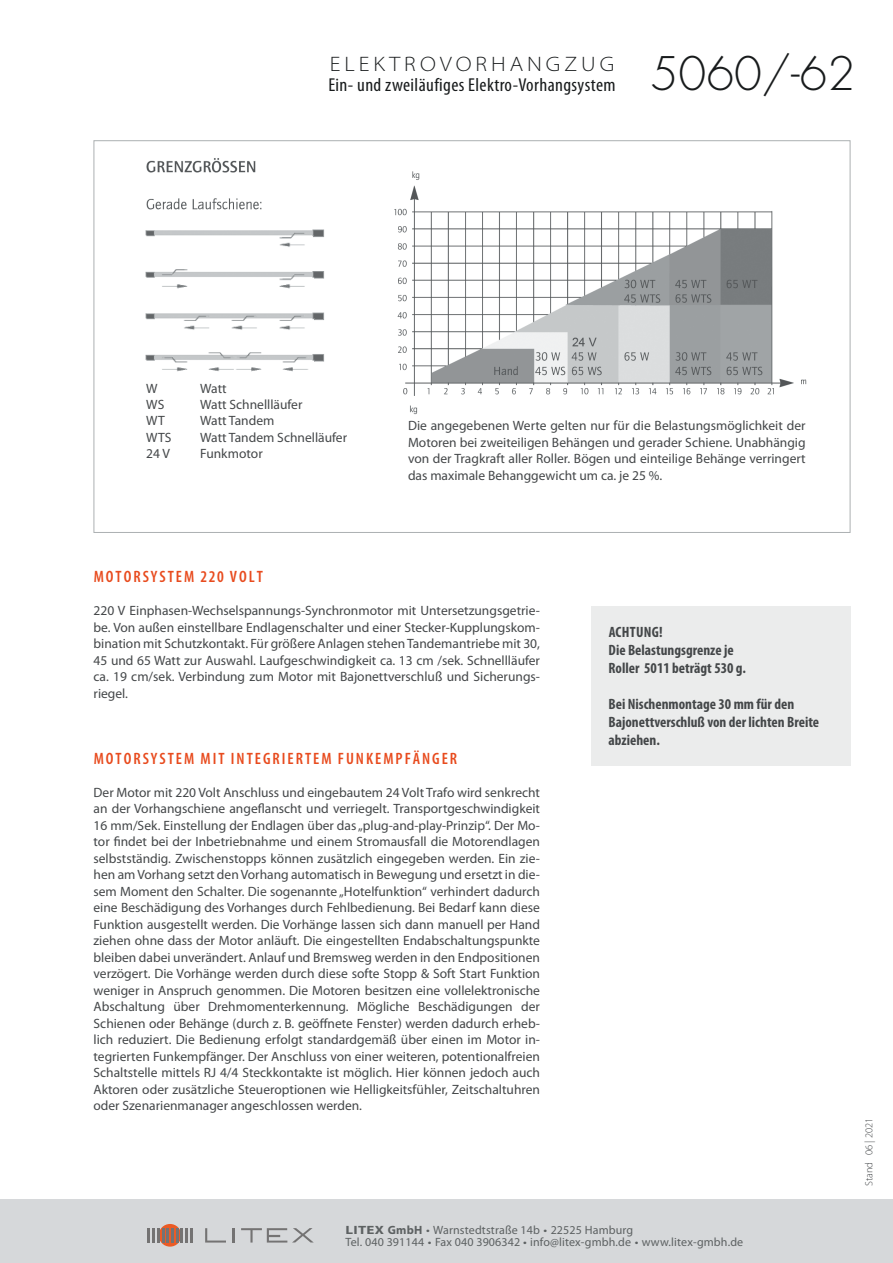
<style>
.page{position:relative;width:893px;height:1263px;background:#fff}
.page>*{position:absolute;margin:0;border:0;box-sizing:border-box;transform-origin:0 0}
.t1{font:300 45px "Futura";color:#181b1c}
.t2{font:300 semi-expanded 21px "Myriad Pro";letter-spacing:.19em;color:#181b1c}
.t3{font:condensed 18.75px "Myriad Pro";letter-spacing:.02em;color:#181b1c;scale:1.04 1}
.t4{font:600 condensed 16.5px "Myriad Pro";letter-spacing:.12em;color:#e84b1e}
.t5{font:700 condensed 15px/18px "Myriad Pro";color:#444749}
.t6{font:13.5px/16.5px "Myriad Pro";color:#444749;text-align:justify}
.t7{font:12px/12px "Myriad Pro";letter-spacing:.01em;color:#5d6162;scale:1.1 1}
.t8{font:300 10.5px "Myriad Pro";color:#444749}
.s1{font-weight:700}
</style>
<div class="page">
<div style="left:0;top:1199px;width:893px;height:64px;background:#d6d8da"></div>
<svg style="left:205px;top:1228px;width:21px;height:14px"></svg>
<svg style="left:233px;top:1228px;width:2px;height:14px"></svg>
<svg style="left:241px;top:1228px;width:72px;height:14px"></svg>
<svg style="left:159px;top:1224px;width:22px;height:22px"></svg>
<svg style="left:190px;top:1228px;width:2px;height:14px"></svg>
<hr style="left:185px;top:1228px;width:3px;height:14px;background:#747373">
<svg style="left:176px;top:1228px;width:7px;height:14px"></svg>
<hr style="left:171px;top:1228px;width:3px;height:14px;background:#747373">
<hr style="left:166px;top:1228px;width:3px;height:14px;background:#747373">
<svg style="left:148px;top:1228px;width:16px;height:14px"></svg>
<div style="left:591px;top:606px;width:259px;height:159px;background:#ebecec"></div>
<img style="left:145px;top:158px;width:662px;height:257px">
<h2 class="t2" style="left:330px;top:52px;width:286px">ELEKTROVORHANGZUG</h2>
<h3 class="t3" style="left:328px;top:74px;width:278px">Ein- und zweiläufiges Elektro-Vorhangsystem</h3>
<h1 class="t1" style="left:651px;top:45px;width:206px">5060/-62</h1>
<p class="t6" style="left:146px;top:380px;width:13px">W</p>
<p class="t6" style="left:200px;top:380px;width:28px">Watt</p>
<p class="t6" style="left:146px;top:397px;width:20px">WS</p>
<p class="t6" style="left:200px;top:397px;width:104px">Watt Schnellläufer</p>
<p class="t6" style="left:146px;top:413px;width:20px">WT</p>
<p class="t6" style="left:200px;top:413px;width:76px">Watt Tandem</p>
<p class="t6" style="left:146px;top:429px;width:27px">WTS</p>
<p class="t6" style="left:200px;top:429px;width:148px">Watt Tandem Schnelläufer</p>
<p class="t6" style="left:146px;top:445px;width:25px">24 V</p>
<p class="t6" style="left:200px;top:445px;width:64px">Funkmotor</p>
<p class="t6" style="left:408px;top:418px;width:399px">Die angegebenen Werte gelten nur für die Belastungsmöglichkeit der Motoren bei zweiteiligen Behängen und gerader Schiene. Unabhängig von der Tragkraft aller Roller. Bögen und einteilige Behänge verringert das maximale Behanggewicht um ca. je 25 %.</p>
<p class="t4" style="left:94px;top:568px;width:171px">MOTORSYSTEM 220 VOLT</p>
<p class="t6" style="left:94px;top:602px;width:448px">220 V Einphasen-Wechselspannungs-Synchronmotor mit Untersetzungsgetrie&shy;be. Von außen einstellbare Endlagenschalter und einer Stecker-Kupplungskom&shy;bination mit Schutzkontakt. Für größere Anlagen stehen Tandemantriebe mit 30, 45 und 65 Watt zur Auswahl. Laufgeschwindigkeit ca. 13 cm /sek. Schnellläufer ca. 19 cm/sek. Verbindung zum Motor mit Bajonettverschluß und Sicherungs&shy;riegel.</p>
<p class="t4" style="left:94px;top:749px;width:365px">MOTORSYSTEM MIT INTEGRIERTEM FUNKEMPFÄNGER</p>
<p class="t6" style="left:94px;top:784px;width:448px">Der Motor mit 220 Volt Anschluss und eingebautem 24 Volt Trafo wird senkrecht an der Vorhangschiene angeflanscht und verriegelt. Transportgeschwindigkeit 16 mm/Sek. Einstellung der Endlagen über das „plug-and-play-Prinzip“. Der Mo&shy;tor findet bei der Inbetriebnahme und einem Stromausfall die Motorendlagen selbstständig. Zwischenstopps können zusätzlich eingegeben werden. Ein zie&shy;hen am Vorhang setzt den Vorhang automatisch in Bewegung und ersetzt in die&shy;sem Moment den Schalter. Die sogenannte „Hotelfunktion“ verhindert dadurch eine Beschädigung des Vorhanges durch Fehlbedienung. Bei Bedarf kann diese Funktion ausgestellt werden. Die Vorhänge lassen sich dann manuell per Hand ziehen ohne dass der Motor anläuft. Die eingestellten Endabschaltungspunkte bleiben dabei unverändert. Anlauf und Bremsweg werden in den Endpositionen verzögert. Die Vorhänge werden durch diese softe Stopp &amp; Soft Start Funktion weniger in Anspruch genommen. Die Motoren besitzen eine vollelektronische Abschaltung über Drehmomenterkennung. Mögliche Beschädigungen der Schienen oder Behänge (durch z. B. geöffnete Fenster) werden dadurch erheb&shy;lich reduziert. Die Bedienung erfolgt standardgemäß über einen im Motor in&shy;tegrierten Funkempfänger. Der Anschluss von einer weiteren, potentionalfreien Schaltstelle mittels RJ 4/4 Steckkontakte ist möglich. Hier können jedoch auch Aktoren oder zusätzliche Steueroptionen wie Helligkeitsfühler, Zeitschaltuhren oder Szenarienmanager angeschlossen werden.</p>
<p class="t5" style="left:608px;top:624px;width:139px">ACHTUNG!<br>Die Belastungsgrenze je<br>Roller 5011 beträgt 530 g.</p>
<p class="t5" style="left:608px;top:696px;width:212px">Bei Nischenmontage 30 mm für den<br>Bajonettverschluß von der lichten Breite abziehen.</p>
<p class="t7" style="left:345px;top:1224px;width:363px"><span class="s1">LITEX GmbH</span> • Warnstedtstraße 14b • 22525 Hamburg<br>Tel. 040 391144 • Fax 040 3906342 • info@litex-gmbh.de • www.litex-gmbh.de</p>
<p class="t8" style="left:863px;top:1186px;width:70px;rotate:-90deg">Stand 06 | 2021</p>
</div>
